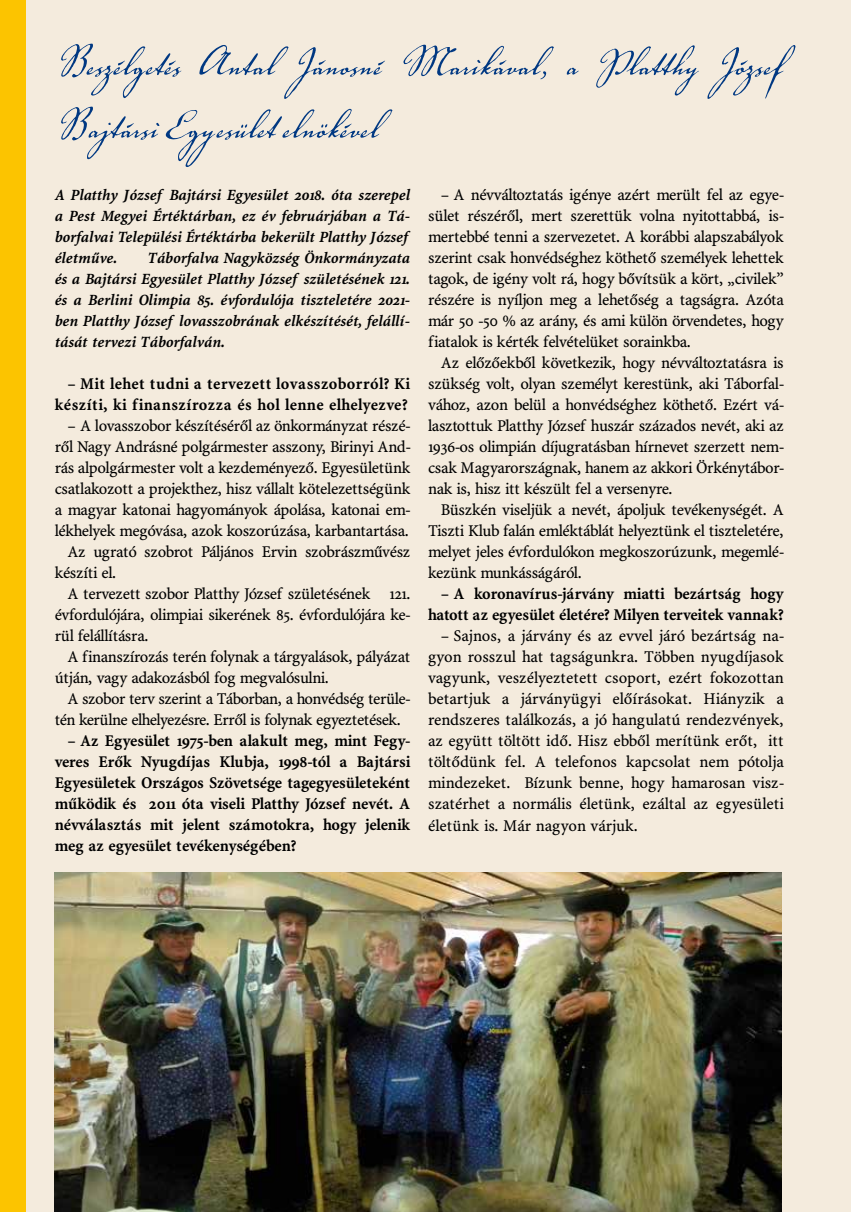
<style>
.page{position:relative;width:851px;height:1212px;background:#fff}
.page>*{position:absolute;margin:0;border:0;box-sizing:border-box;transform-origin:0 0}
.t1{font:55.5px/63px "Voluta Script Pro";color:#003882}
.t2{font:16.5px/21px "Minion PFL";color:#000;text-align:justify}
.t3{font:700 16.5px/21px "Minion PFL";color:#000;text-align:justify}
.t4{font:700 16.5px/21px "Minion PFL";letter-spacing:.03em;color:#000;text-align:right}
.t5{font:italic 700 15.75px/21px "Minion PFL";color:#000;text-align:justify}
</style>
<div class="page">
<div style="left:0;top:0;width:850px;height:1212px;background:#f4ebdd"></div>
<div style="left:0;top:0;width:26px;height:1212px;background:#fcc400"></div>
<img style="left:55px;top:872px;width:726px;height:340px">
<h1 class="t1" style="left:54px;top:24px;width:730px">Beszélgetés Antal Jánosné Marikával, a Platthy József<br>Bajtársi Egyesület elnökével</h1>
<p class="t5" style="left:55px;top:185px;width:357px">A Platthy József Bajtársi Egyesület 2018. óta szerepel a Pest Megyei Értéktárban, ez év februárjában a Tá&shy;borfalvai Települési Értéktárba bekerült Platthy József életműve.</p>
<p class="t2" style="left:428px;top:185px;width:357px;text-indent:13px">– A névváltoztatás igénye azért merült fel az egye&shy;sület részéről, mert szerettük volna nyitottabbá, is&shy;mertebbé tenni a szervezetet. A korábbi alapszabályok szerint csak honvédséghez köthető személyek lehettek tagok, de igény volt rá, hogy bővítsük a kört, „civilek” részére is nyíljon meg a lehetőség a tagságra. Azóta már 50 -50 % az arány, és ami külön örvendetes, hogy fiatalok is kérték felvételüket sorainkba.</p>
<p class="t2" style="left:428px;top:353px;width:357px;text-indent:13px">Az előzőekből következik, hogy névváltoztatásra is szükség volt, olyan személyt kerestünk, aki Táborfal&shy;vához, azon belül a honvédséghez köthető. Ezért vá&shy;lasztottuk Platthy József huszár százados nevét, aki az 1936-os olimpián díjugratásban hírnevet szerzett nem&shy;csak Magyarországnak, hanem az akkori Örkénytábor&shy;nak is, hisz itt készült fel a versenyre.</p>
<p class="t2" style="left:428px;top:500px;width:357px;text-indent:13px">Büszkén viseljük a nevét, ápoljuk tevékenységét. A Tiszti Klub falán emléktáblát helyeztünk el tiszteletére, melyet jeles évfordulókon megkoszorúzunk, megemlé&shy;kezünk munkásságáról.</p>
<p class="t3" style="left:428px;top:584px;width:357px;text-align:right">– A koronavírus-járvány miatti bezártság hogy hatott az egyesület életére? Milyen terveitek vannak?</p>
<p class="t2" style="left:428px;top:626px;width:357px;text-indent:13px">– Sajnos, a járvány és az evvel járó bezártság na&shy;gyon rosszul hat tagságunkra. Többen nyugdíjasok vagyunk, veszélyeztetett csoport, ezért fokozottan betartjuk a járványügyi előírásokat. Hiányzik a rendszeres találkozás, a jó hangulatú rendezvények, az együtt töltött idő. Hisz ebből merítünk erőt, itt töltődünk fel. A telefonos kapcsolat nem pótolja mindezeket. Bízunk benne, hogy hamarosan vis - szatérhet a normális életünk, ezáltal az egyesületi életünk is. Már nagyon várjuk.</p>
<p class="t5" style="left:55px;top:248px;width:357px;text-indent:93px">Táborfalva Nagyközség Önkormányzata és a Bajtársi Egyesület Platthy József születésének 121. és a Berlini Olimpia 85. évfordulója tiszteletére 2021- ben Platthy József lovasszobrának elkészítését, felállí&shy;tását tervezi Táborfalván.</p>
<p class="t4" style="left:55px;top:373px;width:357px">– Mit lehet tudni a tervezett lovasszoborról? Ki készíti, ki finanszírozza és hol lenne elhelyezve?</p>
<p class="t2" style="left:67px;top:416px;width:344px">– A lovasszobor készítéséről az önkormányzat részé-</p>
<p class="t2" style="left:55px;top:437px;width:357px">ről Nagy Andrásné polgármester asszony, Birinyi And-</p>
<p class="t2" style="left:55px;top:458px;width:357px">rás alpolgármester volt a kezdeményező. Egyesületünk</p>
<p class="t2" style="left:55px;top:479px;width:357px">csatlakozott a projekthez, hisz vállalt kötelezettségünk</p>
<p class="t2" style="left:55px;top:500px;width:357px">a magyar katonai hagyományok ápolása, katonai em-</p>
<p class="t2" style="left:55px;top:521px;width:355px">lékhelyek megóvása, azok koszorúzása, karbantartása.</p>
<p class="t2" style="left:67px;top:542px;width:344px">Az ugrató szobrot Páljános Ervin szobrászművész</p>
<p class="t2" style="left:55px;top:563px;width:63px">készíti el.</p>
<p class="t2" style="left:67px;top:584px;width:344px">A tervezett szobor Platthy József születésének 121.</p>
<p class="t2" style="left:55px;top:605px;width:357px">évfordulójára, olimpiai sikerének 85. évfordulójára ke-</p>
<p class="t2" style="left:55px;top:626px;width:95px">rül felállításra.</p>
<p class="t2" style="left:67px;top:647px;width:344px">A finanszírozás terén folynak a tárgyalások, pályázat</p>
<p class="t2" style="left:55px;top:668px;width:275px">útján, vagy adakozásból fog megvalósulni.</p>
<p class="t2" style="left:67px;top:689px;width:344px">A szobor terv szerint a Táborban, a honvédség terüle-</p>
<p class="t2" style="left:55px;top:710px;width:347px">tén kerülne elhelyezésre. Erről is folynak egyeztetések.</p>
<p class="t3" style="left:55px;top:731px;width:357px;text-indent:13px">– Az Egyesület 1975-ben alakult meg, mint Fegy&shy;veres Erők Nyugdíjas Klubja, 1998-tól a Bajtársi Egyesületek Országos Szövetsége tagegyesületeként működik és 2011 óta viseli Platthy József nevét. A névválasztás mit jelent számotokra, hogy jelenik meg az egyesület tevékenységében?</p>
</div>
